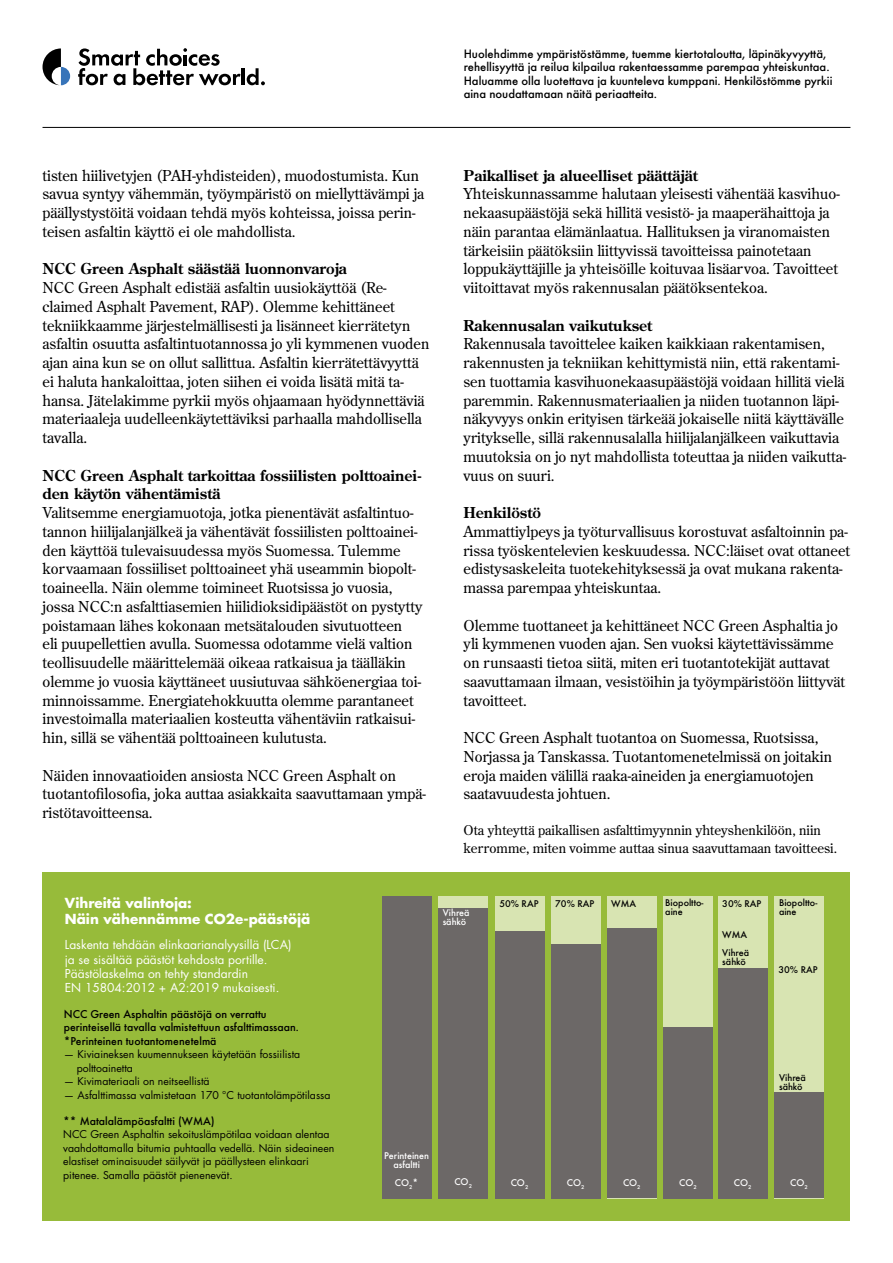
<style>
.page{position:relative;width:893px;height:1263px;background:#fff}
.page>*{position:absolute;margin:0;border:0;box-sizing:border-box;transform-origin:0 0}
.t1{font:15px/18.8px "NCC Century";color:#000}
.t2{font:700 15px/18.8px "NCC Century";color:#000}
.t3{font:13.5px/18px "NCC Century";color:#000}
.t4{font:700 13.5px "NCC Futura";color:#fff}
.t5{font:12px/14.4px "NCC Futura";color:#fff}
.t6{font:500 11.25px/13.5px "NCC Futura";color:#000}
.t7{font:10.5px/13.5px "NCC Futura";color:#000}
.t8{font:500 10.5px "NCC Futura";color:#000}
.t9{font:500 9px/9px "NCC Futura";color:#000}
.t10{font:500 9px/9px "NCC Futura";color:#fff}
</style>
<div class="page">
<div style="left:43px;top:872px;width:807px;height:348px;background:#97bb3a"></div>
<div style="left:382px;top:896px;width:49px;height:302px;background:#6c6867"></div>
<div style="left:495px;top:896px;width:49px;height:302px;background:#d8e4b2"></div>
<div style="left:551px;top:896px;width:49px;height:302px;background:#d8e4b2"></div>
<div style="left:607px;top:896px;width:49px;height:302px;background:#d8e4b2"></div>
<div style="left:438px;top:896px;width:50px;height:302px;background:#d8e4b2"></div>
<div style="left:663px;top:896px;width:50px;height:302px;background:#d8e4b2"></div>
<div style="left:718px;top:896px;width:49px;height:302px;background:#d8e4b2"></div>
<div style="left:774px;top:896px;width:50px;height:302px;background:#d8e4b2"></div>
<div style="left:495px;top:931px;width:49px;height:267px;background:#6c6867"></div>
<div style="left:438px;top:908px;width:50px;height:290px;background:#6c6867"></div>
<div style="left:551px;top:944px;width:49px;height:254px;background:#6c6867"></div>
<div style="left:607px;top:928px;width:49px;height:270px;background:#6c6867"></div>
<div style="left:663px;top:1027px;width:50px;height:171px;background:#6c6867"></div>
<div style="left:718px;top:968px;width:49px;height:230px;background:#6c6867"></div>
<div style="left:774px;top:1093px;width:50px;height:105px;background:#6c6867"></div>
<hr style="left:43px;top:127px;width:807px;height:1px;background:#000">
<svg style="left:43px;top:48px;width:27px;height:37px"></svg>
<svg style="left:247px;top:68px;width:18px;height:17px"></svg>
<hr style="left:242px;top:68px;width:3px;height:17px;background:#000">
<svg style="left:78px;top:48px;width:162px;height:37px"></svg>
<p class="t1" style="left:43px;top:166px;width:383px">tisten hiilivetyjen (PAH-yhdisteiden), muodostumista. Kun savua syntyy vähemmän, työympäristö on miellyttävämpi ja päällystystöitä voidaan tehdä myös kohteissa, joissa perin&shy;teisen asfaltin käyttö ei ole mahdollista.</p>
<p class="t2" style="left:43px;top:260px;width:306px">NCC Green Asphalt säästää luonnonvaroja</p>
<p class="t1" style="left:43px;top:278px;width:388px">NCC Green Asphalt edistää asfaltin uusiokäyttöä (Re&shy;claimed Asphalt Pavement, RAP). Olemme kehittäneet tekniikkaamme järjestelmällisesti ja lisänneet kierrätetyn asfaltin osuutta asfaltintuotannossa jo yli kymmenen vuoden ajan aina kun se on ollut sallittua. Asfaltin kierrätettävyyttä ei haluta hankaloittaa, joten siihen ei voida lisätä mitä ta&shy;hansa. Jätelakimme pyrkii myös ohjaamaan hyödynnettäviä materiaaleja uudelleenkäytettäviksi parhaalla mahdollisella tavalla.</p>
<p class="t2" style="left:43px;top:466px;width:381px">NCC Green Asphalt tarkoittaa fossiilisten polttoainei&shy;den käytön vähentämistä</p>
<p class="t1" style="left:43px;top:503px;width:382px">Valitsemme energiamuotoja, jotka pienentävät asfaltintuo&shy;tannon hiilijalanjälkeä ja vähentävät fossiilisten polttoainei&shy;den käyttöä tulevaisuudessa myös Suomessa. Tulemme korvaamaan fossiiliset polttoaineet yhä useammin biopolt&shy;toaineella. Näin olemme toimineet Ruotsissa jo vuosia, jossa NCC:n asfalttiasemien hiilidioksidipäästöt on pystytty poistamaan lähes kokonaan metsätalouden sivutuotteen<br>eli puupellettien avulla. Suomessa odotamme vielä valtion teollisuudelle määrittelemää oikeaa ratkaisua ja täälläkin olemme jo vuosia käyttäneet uusiutuvaa sähköenergiaa toi&shy;minnoissamme. Energiatehokkuutta olemme parantaneet investoimalla materiaalien kosteutta vähentäviin ratkaisui&shy;hin, sillä se vähentää polttoaineen kulutusta.</p>
<p class="t1" style="left:43px;top:766px;width:385px">Näiden innovaatioiden ansiosta NCC Green Asphalt on tuotantofilosofia, joka auttaa asiakkaita saavuttamaan ympä&shy;ristötavoitteensa.</p>
<p class="t6" style="left:464px;top:47px;width:370px">Huolehdimme ympäristöstämme, tuemme kiertotaloutta, läpinäkyvyyttä, rehellisyyttä ja reilua kilpailua rakentaessamme parempaa yhteiskuntaa.<br>Haluamme olla luotettava ja kuunteleva kumppani. Henkilöstömme pyrkii aina noudattamaan näitä periaatteita.</p>
<p class="t2" style="left:463px;top:166px;width:236px">Paikalliset ja alueelliset päättäjät</p>
<p class="t1" style="left:463px;top:185px;width:378px">Yhteiskunnassamme halutaan yleisesti vähentää kasvihuo&shy;nekaasupäästöjä sekä hillitä vesistö- ja maaperähaittoja ja näin parantaa elämänlaatua. Hallituksen ja viranomaisten tärkeisiin päätöksiin liittyvissä tavoitteissa painotetaan loppukäyttäjille ja yhteisöille koituvaa lisäarvoa. Tavoitteet viitoittavat myös rakennusalan päätöksentekoa.</p>
<p class="t2" style="left:463px;top:316px;width:190px">Rakennusalan vaikutukset</p>
<p class="t1" style="left:463px;top:335px;width:384px">Rakennusala tavoittelee kaiken kaikkiaan rakentamisen, rakennusten ja tekniikan kehittymistä niin, että rakentami&shy;sen tuottamia kasvihuonekaasupäästöjä voidaan hillitä vielä paremmin. Rakennusmateriaalien ja niiden tuotannon läpi&shy;näkyvyys onkin erityisen tärkeää jokaiselle niitä käyttävälle yritykselle, sillä rakennusalalla hiilijalanjälkeen vaikuttavia muutoksia on jo nyt mahdollista toteuttaa ja niiden vaikutta&shy;vuus on suuri.</p>
<p class="t2" style="left:463px;top:504px;width:79px">Henkilöstö</p>
<p class="t1" style="left:463px;top:522px;width:388px">Ammattiylpeys ja työturvallisuus korostuvat asfaltoinnin pa&shy;rissa työskentelevien keskuudessa. NCC:läiset ovat ottaneet edistysaskeleita tuotekehityksessä ja ovat mukana rakenta&shy;massa parempaa yhteiskuntaa.</p>
<p class="t1" style="left:463px;top:616px;width:383px">Olemme tuottaneet ja kehittäneet NCC Green Asphaltia jo yli kymmenen vuoden ajan. Sen vuoksi käytettävissämme on runsaasti tietoa siitä, miten eri tuotantotekijät auttavat saavuttamaan ilmaan, vesistöihin ja työympäristöön liittyvät tavoitteet.</p>
<p class="t1" style="left:463px;top:729px;width:370px">NCC Green Asphalt tuotantoa on Suomessa, Ruotsissa, Norjassa ja Tanskassa. Tuotantomenetelmissä on joitakin eroja maiden välillä raaka-aineiden ja energiamuotojen saatavuudesta johtuen.</p>
<p class="t3" style="left:463px;top:822px;width:375px">Ota yhteyttä paikallisen asfalttimyynnin yhteyshenkilöön, niin kerromme, miten voimme auttaa sinua saavuttamaan tavoitteesi.</p>
<p class="t4" style="left:65px;top:893px;width:129px">Vihreitä valintoja:</p>
<p class="t4" style="left:65px;top:910px;width:247px">Näin vähennämme CO2e-päästöjä</p>
<p class="t5" style="left:65px;top:937px;width:228px">Laskenta tehdään elinkaarianalyysillä (LCA) ja se sisältää päästöt kehdosta portille.<br>Päästölaskelma on tehty standardin<br>EN 15804:2012 + A2:2019 mukaisesti.</p>
<p class="t9" style="left:722px;top:947px;width:28px">Vihreä sähkö</p>
<p class="t9" style="left:611px;top:899px;width:26px">WMA</p>
<p class="t9" style="left:665px;top:898px;width:40px">Biopoltto&shy;aine</p>
<p class="t9" style="left:722px;top:899px;width:41px">30% RAP</p>
<p class="t9" style="left:722px;top:930px;width:26px">WMA</p>
<p class="t9" style="left:499px;top:899px;width:41px">50% RAP</p>
<p class="t9" style="left:555px;top:899px;width:41px">70% RAP</p>
<p class="t10" style="left:443px;top:908px;width:28px">Vihreä sähkö</p>
<p class="t9" style="left:779px;top:898px;width:40px">Biopoltto&shy;aine</p>
<p class="t9" style="left:778px;top:965px;width:41px">30% RAP</p>
<p class="t8" style="left:64px;top:1007px;width:204px">NCC Green Asphaltin päästöjä on verrattu</p>
<p class="t8" style="left:64px;top:1020px;width:237px">perinteisellä tavalla valmistettuun asfalttimassaan.</p>
<p class="t8" style="left:64px;top:1034px;width:154px">*Perinteinen tuotantomenetelmä</p>
<p class="t7" style="left:77px;top:1047px;width:225px;text-indent:-13px">— Kiviaineksen kuumennukseen käytetään fossiilista polttoainetta</p>
<p class="t7" style="left:64px;top:1074px;width:147px">— Kivimateriaali on neitseellistä</p>
<p class="t7" style="left:64px;top:1088px;width:268px">— Asfalttimassa valmistetaan 170 °C tuotantolämpötilassa</p>
<p class="t8" style="left:63px;top:1113px;width:153px">** Matalalämpöasfaltti (WMA)</p>
<p class="t7" style="left:63px;top:1127px;width:273px">NCC Green Asphaltin sekoituslämpötilaa voidaan alentaa vaahdottamalla bitumia puhtaalla vedellä. Näin sideaineen elastiset ominaisuudet säilyvät ja päällysteen elinkaari</p>
<p class="t7" style="left:63px;top:1168px;width:171px">pitenee. Samalla päästöt pienenevät.</p>
<p class="t10" style="left:384px;top:1151px;width:46px">Perinteinen</p>
<p class="t10" style="left:393px;top:1160px;width:28px">asfaltti</p>
<p class="t10" style="left:395px;top:1178px;width:25px">CO<sub>2</sub>*</p>
<p class="t10" style="left:454px;top:1177px;width:19px">CO<sub>2</sub></p>
<p class="t10" style="left:511px;top:1178px;width:19px">CO<sub>2</sub></p>
<p class="t10" style="left:567px;top:1178px;width:19px">CO<sub>2</sub></p>
<p class="t10" style="left:623px;top:1178px;width:19px">CO<sub>2</sub></p>
<p class="t10" style="left:679px;top:1178px;width:19px">CO<sub>2</sub></p>
<p class="t9" style="left:779px;top:1073px;width:28px">Vihreä sähkö</p>
<p class="t10" style="left:734px;top:1178px;width:19px">CO<sub>2</sub></p>
<p class="t10" style="left:790px;top:1178px;width:19px">CO<sub>2</sub></p>
</div>
